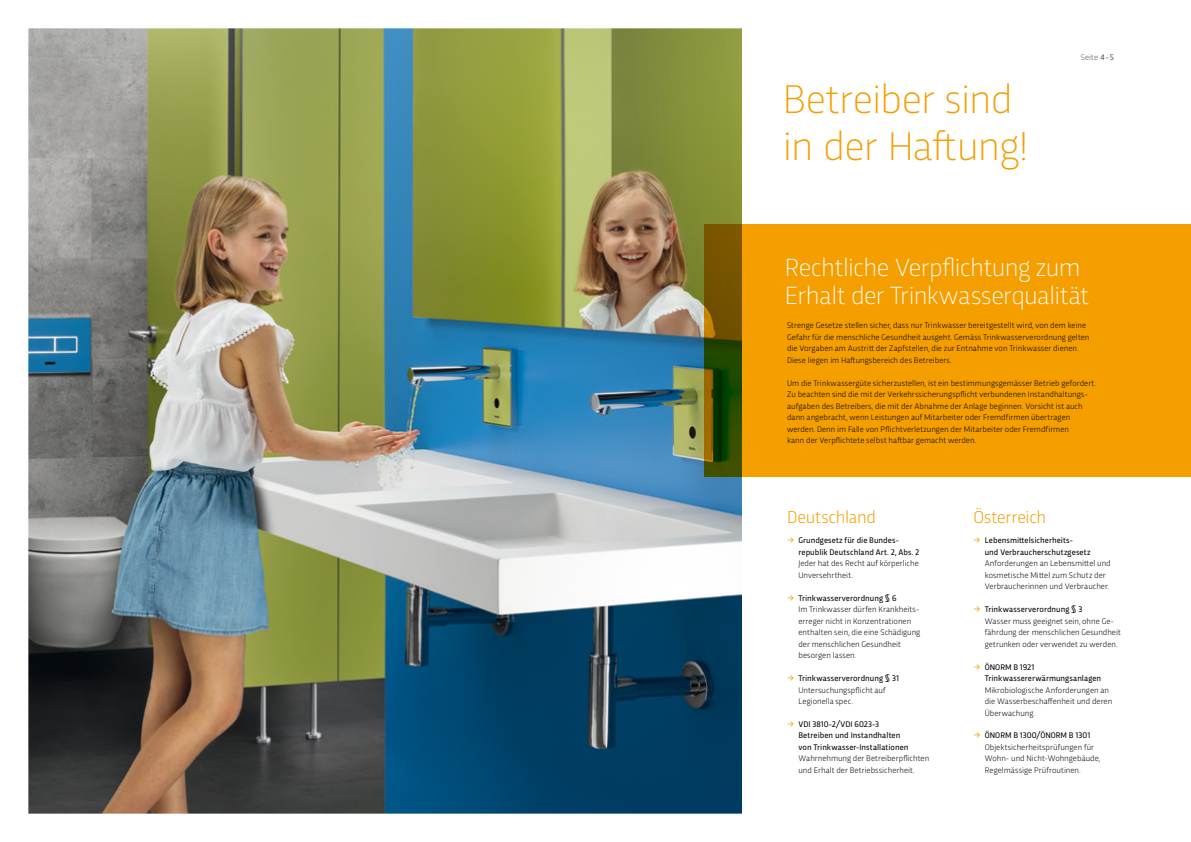
<style>
.page{position:relative;width:1191px;height:842px;background:#fff}
.page>*{position:absolute;margin:0;border:0;box-sizing:border-box;transform-origin:0 0}
.t1{font:200 42px/46.5px "Trasandina";letter-spacing:-.02em;color:#f49e00}
.t2{font:200 26px/28px "Trasandina";letter-spacing:-.015em;color:#fff}
.t3{font:300 18px "Trasandina";letter-spacing:-.01em;color:#f49e00}
.t4{font:300 8.5px/11.5px "Trasandina";letter-spacing:.005em;color:#000}
.t5{font:8.5px/11.5px "Trasandina";letter-spacing:.005em;color:#000}
.t6{font:300 8.5px "Trasandina";letter-spacing:.01em;color:#57595b}
.s1{font-weight:400}
.s2{color:#f49e00}
.s3{font-weight:400;color:#f49e00}
</style>
<div class="page">
<img style="left:28px;top:28px;width:1163px;height:786px">
<div style="left:704px;top:225px;width:487px;height:252px;background:#f49e00"></div>
<h1 class="t1" style="left:783px;top:73px;width:247px">Betreiber sind in der Haftung!</h1>
<p class="t6" style="left:1080px;top:51px;width:35px">Seite <span class="s1">4-5</span></p>
<h2 class="t2" style="left:785px;top:251px;width:305px">Rechtliche Verpflichtung zum<br>Erhalt der Trinkwasserqualität</h2>
<p class="t4" style="left:787px;top:319px;width:304px">Strenge Gesetze stellen sicher, dass nur Trinkwasser bereitgestellt wird, von dem keine Gefahr für die menschliche Gesundheit ausgeht. Gemäss Trinkwasserverordnung gelten die Vorgaben am Austritt der Zapfstellen, die zur Entnahme von Trinkwasser dienen.<br>Diese liegen im Haftungsbereich des Betreibers.</p>
<p class="t4" style="left:787px;top:377px;width:311px">Um die Trinkwassergüte sicherzustellen, ist ein bestimmungsgemässer Betrieb gefordert.<br>Zu beachten sind die mit der Verkehrssicherungspflicht verbundenen Instandhaltungs&shy;aufgaben des Betreibers, die mit der Abnahme der Anlage beginnen. Vorsicht ist auch dann angebracht, wenn Leistungen auf Mitarbeiter oder Fremdfirmen übertragen werden. Denn im Falle von Pflichtverletzungen der Mitarbeiter oder Fremdfirmen<br>kann der Verpflichtete selbst haftbar gemacht werden.</p>
<h3 class="t3" style="left:787px;top:504px;width:90px">Deutschland</h3>
<h3 class="t3" style="left:973px;top:504px;width:74px">Österreich</h3>
<p class="t5" style="left:798px;top:534px;width:122px;text-indent:-11px"><span class="s2">Ĵ</span> Grundgesetz für die Bundes&shy;republik Deutschland Art. 2, Abs. 2</p>
<p class="t4" style="left:798px;top:557px;width:122px">Jeder hat des Recht auf körperliche<br>Unversehrtheit.</p>
<p class="t4" style="left:798px;top:591px;width:123px;text-indent:-11px"><span class="s3">Ĵ</span> <span class="s1">Trinkwasserverordnung § 6<br></span>Im Trinkwasser dürfen Krankheits&shy;erreger nicht in Konzentrationen enthalten sein, die eine Schädigung der menschlichen Gesundheit besorgen lassen.</p>
<p class="t4" style="left:798px;top:672px;width:102px;text-indent:-11px"><span class="s3">Ĵ</span> <span class="s1">Trinkwasserverordnung § 31<br></span>Untersuchungspflicht auf<br>Legionella spec.</p>
<p class="t5" style="left:798px;top:717px;width:112px;text-indent:-11px"><span class="s2">Ĵ</span> VDI 3810-2/VDI 6023-3<br>Betreiben und Instandhalten von Trinkwasser-Installationen</p>
<p class="t4" style="left:798px;top:752px;width:132px">Wahrnehmung der Betreiberpflichten und Erhalt der Betriebssicherheit.</p>
<p class="t5" style="left:984px;top:534px;width:107px;text-indent:-11px"><span class="s2">Ĵ</span> Lebensmittelsicherheits-<br>und Verbraucherschutzgesetz</p>
<p class="t4" style="left:984px;top:557px;width:127px">Anforderungen an Lebensmittel und kosmetische Mittel zum Schutz der<br>Verbraucherinnen und Verbraucher.</p>
<p class="t4" style="left:984px;top:603px;width:138px;text-indent:-11px"><span class="s3">Ĵ</span> <span class="s1">Trinkwasserverordnung § 3<br></span>Wasser muss geeignet sein, ohne Ge&shy;fährdung der menschlichen Gesundheit getrunken oder verwendet zu werden.</p>
<p class="t5" style="left:984px;top:660px;width:118px;text-indent:-11px"><span class="s2">Ĵ</span> ÖNORM B 1921<br>Trinkwassererwärmungsanlagen</p>
<p class="t4" style="left:984px;top:683px;width:129px">Mikrobiologische Anforderungen an die Wasserbeschaffenheit und deren<br>Überwachung.</p>
<p class="t4" style="left:984px;top:729px;width:117px;text-indent:-11px"><span class="s3">Ĵ</span> <span class="s1">ÖNORM B 1300/ÖNORM B 1301<br></span>Objektsicherheitsprüfungen für<br>Wohn- und Nicht-Wohngebäude,<br>Regelmässige Prüfroutinen.</p>
</div>
